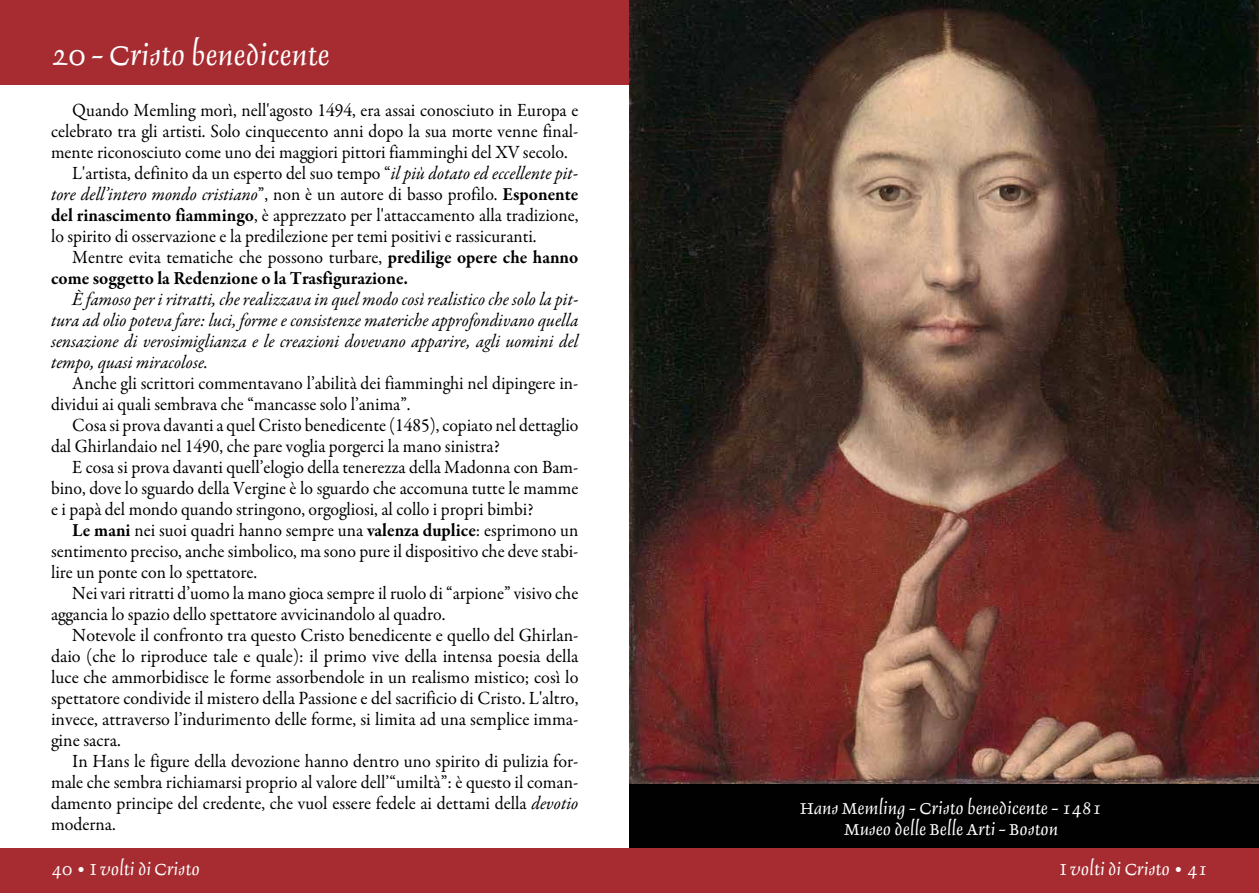
<style>
.page{position:relative;width:1259px;height:893px;background:#fff}
.page>*{position:absolute;margin:0;border:0;box-sizing:border-box;transform-origin:0 0}
.t1{font:36px "Delphin I";color:#fff}
.t2{font:21.45px "Delphin I";color:#fff}
.t3{font:21px/21px "Delphin I";color:#fff;text-align:center}
.t4{font:18.75px/21px "Garamond Premr Pro";color:#000;scale:.95 1}
.t5{font:18.75px/21px "Garamond Premr Pro";color:#000;text-align:justify}
.t6{font:italic 18.75px/21px "Garamond Premr Pro";color:#000;text-align:justify;scale:.95 1}
.t7{font:18.75px/21px "Garamond Premr Pro";color:#000;text-align:justify;scale:.96 1}
.t8{font:700 18.75px "Garamond Premr Pro";color:#000;scale:.95 1}
.s1{font-style:italic}
.s2{font-style:normal}
.s3{font-weight:700;font-style:normal}
.s4{font-weight:700}
</style>
<div class="page">
<div style="left:629px;top:848px;width:630px;height:45px;background:#a72c31"></div>
<div style="left:0;top:848px;width:642px;height:45px;background:#a72c31"></div>
<div style="left:0;top:0;width:642px;height:85px;background:#a72c31"></div>
<img style="left:629px;top:0;width:630px;height:784px">
<div style="left:630px;top:784px;width:629px;height:64px;background:#010101"></div>
<h1 class="t1" style="left:51px;top:37px;width:280px">20 - Cristo benedicente</h1>
<p class="t4" style="left:72px;top:100px;width:534px">Quando Memling morì, nell'agosto 1494, era assai conosciuto in Europa e</p>
<p class="t4" style="left:51px;top:121px;width:556px">celebrato tra gli artisti. Solo cinquecento anni dopo la sua morte venne final-</p>
<p class="t4" style="left:51px;top:142px;width:545px">mente riconosciuto come uno dei maggiori pittori fiamminghi del XV secolo.</p>
<p class="t4" style="left:72px;top:163px;width:534px">L'artista, definito da un esperto del suo tempo “<span class="s1">il più dotato ed eccellente pit-</span></p>
<p class="t6" style="left:51px;top:184px;width:557px">tore dell’intero mondo cristiano<span class="s2">”, non è un autore di basso profilo.</span> <span class="s3">Esponente</span></p>
<p class="t4" style="left:51px;top:205px;width:557px"><span class="s4">del rinascimento fiammingo</span>, è apprezzato per l'attaccamento alla tradizione,</p>
<p class="t4" style="left:51px;top:226px;width:512px">lo spirito di osservazione e la predilezione per temi positivi e rassicuranti.</p>
<p class="t4" style="left:72px;top:247px;width:534px">Mentre evita tematiche che possono turbare, <span class="s4">predilige opere che hanno</span></p>
<p class="t8" style="left:51px;top:266px;width:377px">come soggetto la Redenzione o la Trasfigurazione.</p>
<p class="t6" style="left:51px;top:289px;width:557px;text-indent:21px">È famoso per i ritratti, che realizzava in quel modo così realistico che solo la pit&shy;tura ad olio poteva fare: luci, forme e consistenze materiche approfondivano quella sensazione di verosimiglianza e le creazioni dovevano apparire, agli uomini del tempo, quasi miracolose.</p>
<p class="t4" style="left:51px;top:373px;width:557px;text-indent:21px">Anche gli scrittori commentavano l’abilità dei fiamminghi nel dipingere in&shy;dividui ai quali sembrava che “mancasse solo l’anima”.</p>
<p class="t4" style="left:51px;top:415px;width:557px;text-indent:21px">Cosa si prova davanti a quel Cristo benedicente (1485), copiato nel dettaglio dal Ghirlandaio nel 1490, che pare voglia porgerci la mano sinistra?</p>
<p class="t4" style="left:51px;top:457px;width:556px;text-align:justify;text-indent:21px">E cosa si prova davanti quell’elogio della tenerezza della Madonna con Bam&shy;bino, dove lo sguardo della Vergine è lo sguardo che accomuna tutte le mamme e i papà del mondo quando stringono, orgogliosi, al collo i propri bimbi?</p>
<p class="t4" style="left:51px;top:520px;width:556px;text-align:justify;text-indent:21px"><span class="s4">Le mani</span> nei suoi quadri hanno sempre una <span class="s4">valenza duplice</span>: esprimono un sentimento preciso, anche simbolico, ma sono pure il dispositivo che deve stabi&shy;lire un ponte con lo spettatore.</p>
<p class="t4" style="left:51px;top:583px;width:556px;text-indent:21px">Nei vari ritratti d’uomo la mano gioca sempre il ruolo di “arpione” visivo che aggancia lo spazio dello spettatore avvicinandolo al quadro.</p>
<p class="t5" style="left:51px;top:625px;width:529px;text-indent:21px">Notevole il confronto tra questo Cristo benedicente e quello del Ghirlan&shy;daio (che lo riproduce tale e quale): il primo vive della intensa poesia della luce che ammorbidisce le forme assorbendole in un realismo mistico; così lo spettatore condivide il mistero della Passione e del sacrificio di Cristo. L'altro, invece, attraverso l’indurimento delle forme, si limita ad una semplice imma&shy;gine sacra.</p>
<p class="t7" style="left:51px;top:751px;width:551px;text-indent:21px">In Hans le figure della devozione hanno dentro uno spirito di pulizia for&shy;male che sembra richiamarsi proprio al valore dell’“umiltà”: è questo il coman&shy;damento principe del credente, che vuol essere fedele ai dettami della <span class="s1">devotio </span>moderna.</p>
<p class="t3" style="left:800px;top:798px;width:303px">Hans Memling - Cristo benedicente - 1481<br>Museo delle Belle Arti - Boston</p>
<p class="t2" style="left:52px;top:858px;width:149px">40 • I volti di Cristo</p>
<p class="t2" style="left:1060px;top:858px;width:149px">I volti di Cristo • 41</p>
</div>
